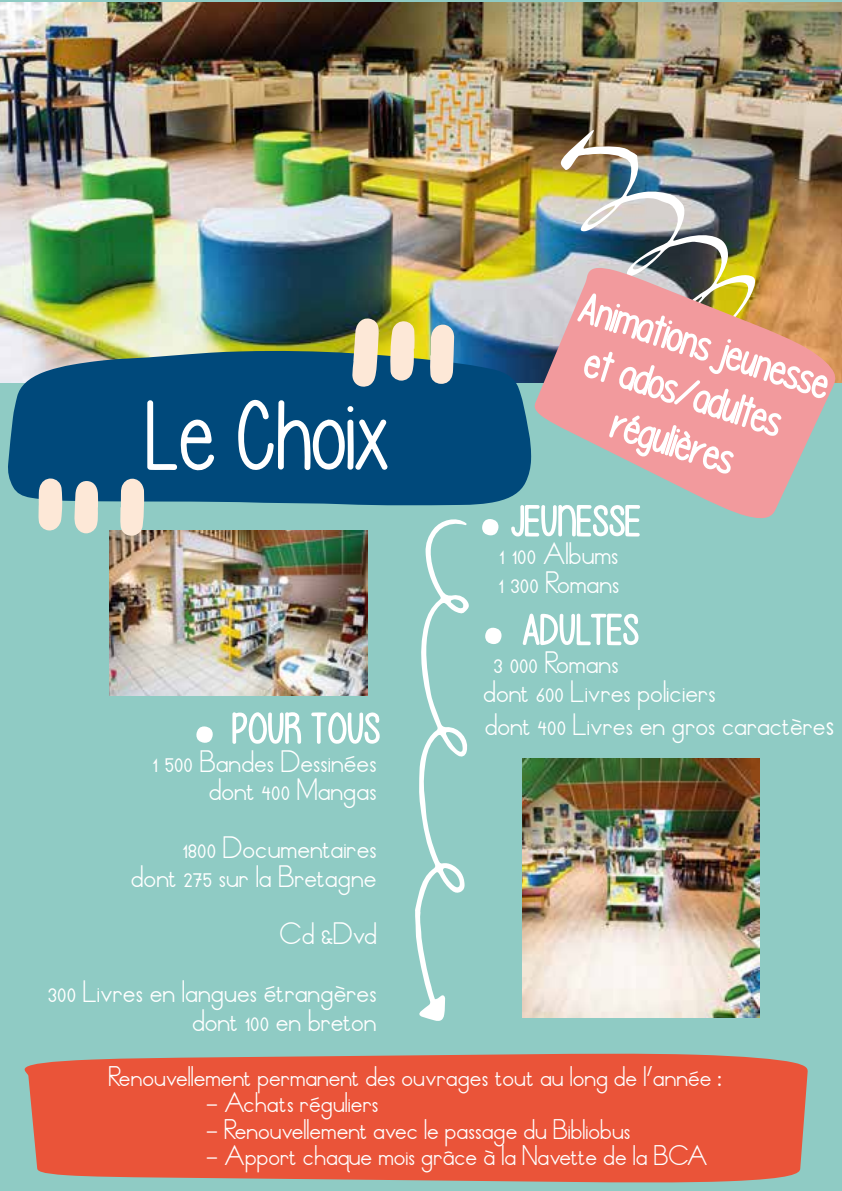
<style>
.page{position:relative;width:842px;height:1191px;background:#8fcbc4}
.page>*{position:absolute;margin:0;border:0;box-sizing:border-box;transform-origin:0 0}
.t1{font:144px "Thin Linesand Curves";color:#fff}
.t2{font:96px "Please write me a song";color:#fff}
.t3{font:24px/28.8px "Thin Linesand Curves";color:#fff;text-align:right}
.t4{font:22px "Thin Linesand Curves";color:#fff}
.s1{font-size:28px}
</style>
<div class="page">
<img style="left:0;top:2px;width:842px;height:380px">
<img style="left:110px;top:530px;width:257px;height:165px">
<img style="left:522px;top:758px;width:238px;height:259px">
<svg style="left:7px;top:349px;width:525px;height:157px;background:#155882"></svg>
<svg style="left:430px;top:324px;width:24px;height:60px"></svg>
<svg style="left:120px;top:478px;width:24px;height:59px"></svg>
<svg style="left:38px;top:478px;width:25px;height:53px"></svg>
<svg style="left:74px;top:481px;width:24px;height:52px"></svg>
<svg style="left:146px;top:399px;width:69px;height:73px;background:#2b6891"></svg>
<svg style="left:237px;top:318px;width:178px;height:154px;background:#3a6c81"></svg>
<svg style="left:415px;top:519px;width:54px;height:502px"></svg>
<svg style="left:509px;top:503px;width:131px;height:34px"></svg>
<svg style="left:522px;top:613px;width:117px;height:33px"></svg>
<svg style="left:232px;top:712px;width:70px;height:32px"></svg>
<svg style="left:311px;top:712px;width:69px;height:32px"></svg>
<svg style="left:24px;top:1053px;width:784px;height:130px;background:#e35c42"></svg>
<img style="left:560px;top:129px;width:196px;height:133px">
<svg style="left:533px;top:262px;width:304px;height:259px"></svg>
<svg style="left:576px;top:252px;width:253px;height:223px;background:#dfaa9d"></svg>
<h2 class="t2" style="left:144px;top:386px;width:248px">Le Choix</h2>
<h1 class="t1" style="left:191px;top:583px;width:29px">.</h1>
<p class="t3" style="left:152px;top:748px;width:226px">1 500 Bandes Dessinées dont 400 Mangas</p>
<p class="t3" style="left:131px;top:834px;width:247px">1800 Documentaires dont 275 sur la Bretagne</p>
<p class="t3" style="left:279px;top:920px;width:99px">Cd &amp;Dvd</p>
<p class="t3" style="left:48px;top:978px;width:330px">300 Livres en langues étrangères dont 100 en breton</p>
<h1 class="t1" style="left:476px;top:375px;width:29px">.</h1>
<p class="t3" style="left:498px;top:540px;width:123px;text-align:left">1 100 Albums<br>1 300 Romans</p>
<h1 class="t1" style="left:480px;top:484px;width:29px">.</h1>
<p class="t3" style="left:483px;top:649px;width:234px;text-align:left;text-indent:10px">3 000 Romans<br>dont 600 Livres policiers</p>
<p class="t3" style="left:485px;top:711px;width:351px">dont 400 Livres en gros caractère<span class="s1">s</span></p>
<p class="t4" style="left:108px;top:1061px;width:615px">Renouvellement permanent des ouvrages tout au long de l’année :</p>
<p class="t4" style="left:206px;top:1087px;width:174px">- Achats réguliers</p>
<p class="t4" style="left:206px;top:1114px;width:426px">- Renouvellement avec le passage du Bibliobus</p>
<p class="t4" style="left:206px;top:1140px;width:521px">- Apport chaque mois grâce à la Navette de la BCA »</p>
<p class="t3" style="left:192px;top:1115px;width:186px">dont 100 en breton</p>
</div>
